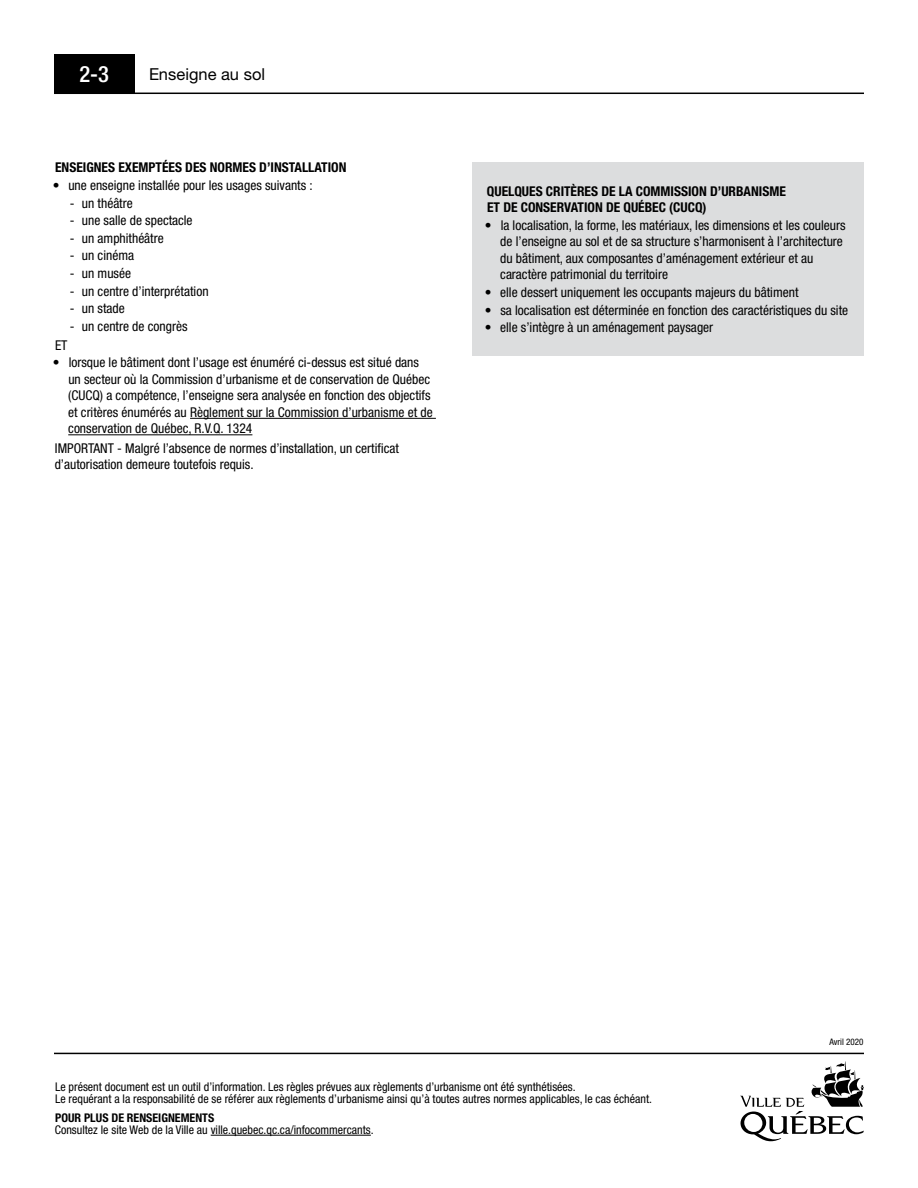
<style>
.page{position:relative;width:918px;height:1188px;background:#fff}
.page>*{position:absolute;margin:0;border:0;box-sizing:border-box;transform-origin:0 0}
.t1{font:500 condensed 22.5px "Helvetica Neue";color:#fff}
.t2{font:16.5px "Helvetica Neue";color:#000}
.t3{font:condensed 13.5px/16.5px "Helvetica Neue";color:#000}
.t4{font:700 condensed 13.5px/16.5px "Helvetica Neue";color:#000}
.t5{font:condensed 12px/12px "Helvetica Neue";color:#000}
.t6{font:700 condensed 12px "Helvetica Neue";color:#000}
.t7{font:condensed 9px "Helvetica Neue";color:#000}
</style>
<div class="page">
<svg style="left:740px;top:1061px;width:124px;height:80px"></svg>
<hr style="left:54px;top:1053px;width:810px;height:1px;background:#000">
<div style="left:54px;top:54px;width:81px;height:39px;background:#000"></div>
<hr style="left:54px;top:93px;width:810px;height:1px;background:#000">
<hr style="left:211px;top:1135px;width:160px;height:1px;background:#000">
<hr style="left:190px;top:418px;width:246px;height:1px;background:#000">
<hr style="left:68px;top:434px;width:184px;height:1px;background:#000">
<div style="left:472px;top:162px;width:392px;height:193px;background:#dcddde"></div>
<h1 class="t1" style="left:79px;top:61px;width:31px">2-3</h1>
<p class="t2" style="left:149px;top:64px;width:118px">Enseigne au sol</p>
<p class="t4" style="left:55px;top:159px;width:293px">ENSEIGNES EXEMPTÉES DES NORMES D’INSTALLATION</p>
<p class="t3" style="left:53px;top:177px;width:261px">• une enseigne installée pour les usages suivants :</p>
<p class="t3" style="left:70px;top:195px;width:64px">- un théâtre</p>
<p class="t3" style="left:70px;top:212px;width:124px">- une salle de spectacle</p>
<p class="t3" style="left:70px;top:230px;width:95px">- un amphithéâtre</p>
<p class="t3" style="left:70px;top:247px;width:66px">- un cinéma</p>
<p class="t3" style="left:70px;top:265px;width:63px">- un musée</p>
<p class="t3" style="left:70px;top:282px;width:140px">- un centre d’interprétation</p>
<p class="t3" style="left:70px;top:300px;width:56px">- un stade</p>
<p class="t3" style="left:70px;top:318px;width:119px">- un centre de congrès</p>
<p class="t3" style="left:55px;top:337px;width:14px">ET</p>
<p class="t3" style="left:68px;top:354px;width:366px;text-indent:-15px">• lorsque le bâtiment dont l’usage est énuméré ci-dessus est situé dans un secteur où la Commission d’urbanisme et de conservation de Québec (CUCQ) a compétence, l’enseigne sera analysée en fonction des objectifs et critères énumérés au Règlement sur la Commission d’urbanisme et de conservation de Québec, R.V.Q. 1324</p>
<p class="t3" style="left:55px;top:440px;width:346px">IMPORTANT - Malgré l’absence de normes d’installation, un certificat d’autorisation demeure toutefois requis.</p>
<p class="t4" style="left:487px;top:183px;width:300px">QUELQUES CRITÈRES DE LA COMMISSION D’URBANISME<br>ET DE CONSERVATION DE QUÉBEC (CUCQ)</p>
<p class="t3" style="left:500px;top:217px;width:347px;text-indent:-15px">• la localisation, la forme, les matériaux, les dimensions et les couleurs de l’enseigne au sol et de sa structure s’harmonisent à l’architecture du bâtiment, aux composantes d’aménagement extérieur et au caractère patrimonial du territoire</p>
<p class="t3" style="left:485px;top:284px;width:315px">• elle dessert uniquement les occupants majeurs du bâtiment</p>
<p class="t3" style="left:485px;top:301px;width:365px">• sa localisation est déterminée en fonction des caractéristiques du site</p>
<p class="t3" style="left:485px;top:319px;width:230px">• elle s’intègre à un aménagement paysager</p>
<p class="t7" style="left:829px;top:1037px;width:35px">Avril 2020</p>
<p class="t5" style="left:55px;top:1081px;width:598px">Le présent document est un outil d’information. Les règles prévues aux règlements d’urbanisme ont été synthétisées.<br>Le requérant a la responsabilité de se référer aux règlements d’urbanisme ainsi qu’à toutes autres normes applicables, le cas échéant.</p>
<p class="t6" style="left:55px;top:1110px;width:161px">POUR PLUS DE RENSEIGNEMENTS</p>
<p class="t5" style="left:55px;top:1124px;width:320px">Consultez le site Web de la Ville au ville.quebec.qc.ca/infocommercants.</p>
</div>
